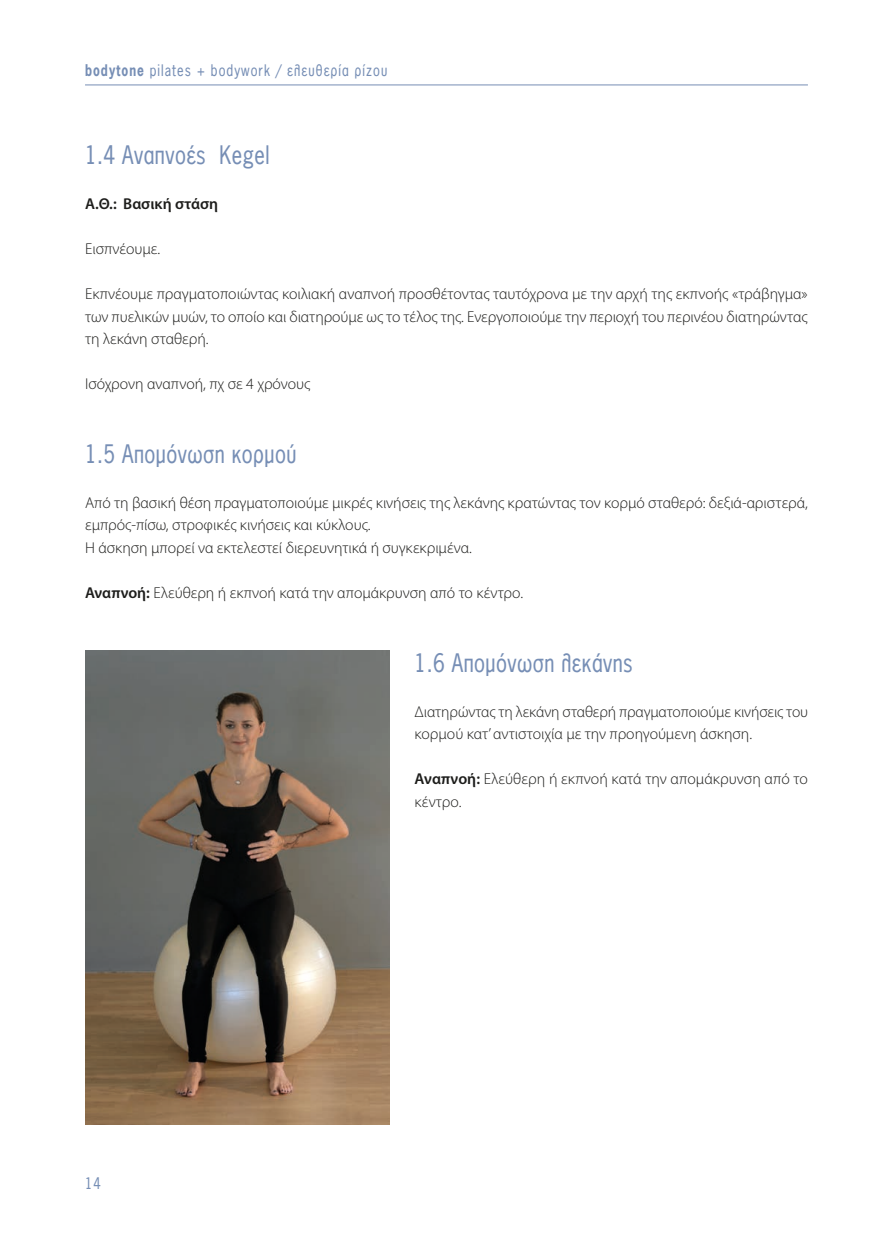
<style>
.page{position:relative;width:893px;height:1234px;background:#fff}
.page>*{position:absolute;margin:0;border:0;box-sizing:border-box;transform-origin:0 0}
.t1{font:24px "PF News Gothic Condensed";letter-spacing:.02em;color:#768eb5}
.t2{font:300 15.75px/22.5px "Myriad Pro";color:#1d1d1b}
.t3{font:600 15.75px "Myriad Pro";color:#1d1d1b}
.t4{font:15px "PF News Gothic Condensed";letter-spacing:.07em;color:#768eb5}
.s1{font-weight:700}
.s2{font-weight:600}
</style>
<div class="page">
<hr style="left:85px;top:84px;width:723px;height:1px;background:#768eb5">
<img style="left:85px;top:650px;width:304px;height:473px">
<p class="t4" style="left:85px;top:61px;width:304px"><span class="s1">bodytone</span> pilates + bodywork / ελευθερία ρίζου</p>
<h1 class="t1" style="left:85px;top:139px;width:186px">1.4 Αναπνοές Kegel</h1>
<p class="t3" style="left:85px;top:193px;width:135px">Α.Θ.: Βασική στάση</p>
<p class="t2" style="left:85px;top:238px;width:77px">Εισπνέουμε.</p>
<p class="t2" style="left:85px;top:283px;width:724px;text-align:justify">Εκπνέουμε πραγματοποιώντας κοιλιακή αναπνοή προσθέτοντας ταυτόχρονα με την αρχή της εκπνοής «τράβηγμα» των πυελικών μυών, το οποίο και διατηρούμε ως το τέλος της. Ενεργοποιούμε την περιοχή του περινέου διατηρώντας τη λεκάνη σταθερή.</p>
<p class="t2" style="left:85px;top:373px;width:227px">Ισόχρονη αναπνοή, πχ σε 4 χρόνους</p>
<h1 class="t1" style="left:85px;top:438px;width:213px">1.5 Απομόνωση κορμού</h1>
<p class="t2" style="left:85px;top:491px;width:724px">Από τη βασική θέση πραγματοποιούμε μικρές κινήσεις της λεκάνης κρατώντας τον κορμό σταθερό: δεξιά-αριστερά, εμπρός-πίσω, στροφικές κινήσεις και κύκλους.<br>Η άσκηση μπορεί να εκτελεστεί διερευνητικά ή συγκεκριμένα.</p>
<p class="t2" style="left:85px;top:581px;width:440px"><span class="s2">Αναπνοή:</span> Ελεύθερη ή εκπνοή κατά την απομάκρυνση από το κέντρο.</p>
<p class="t4" style="left:85px;top:1172px;width:17px">14</p>
<h1 class="t1" style="left:415px;top:647px;width:220px">1.6 Απομόνωση λεκάνης</h1>
<p class="t2" style="left:415px;top:700px;width:395px">Διατηρώντας τη λεκάνη σταθερή πραγματοποιούμε κινήσεις του κορμού κατ’ αντιστοιχία με την προηγούμενη άσκηση.</p>
<p class="t2" style="left:415px;top:768px;width:395px"><span class="s2">Αναπνοή:</span> Ελεύθερη ή εκπνοή κατά την απομάκρυνση από το κέντρο.</p>
</div>
